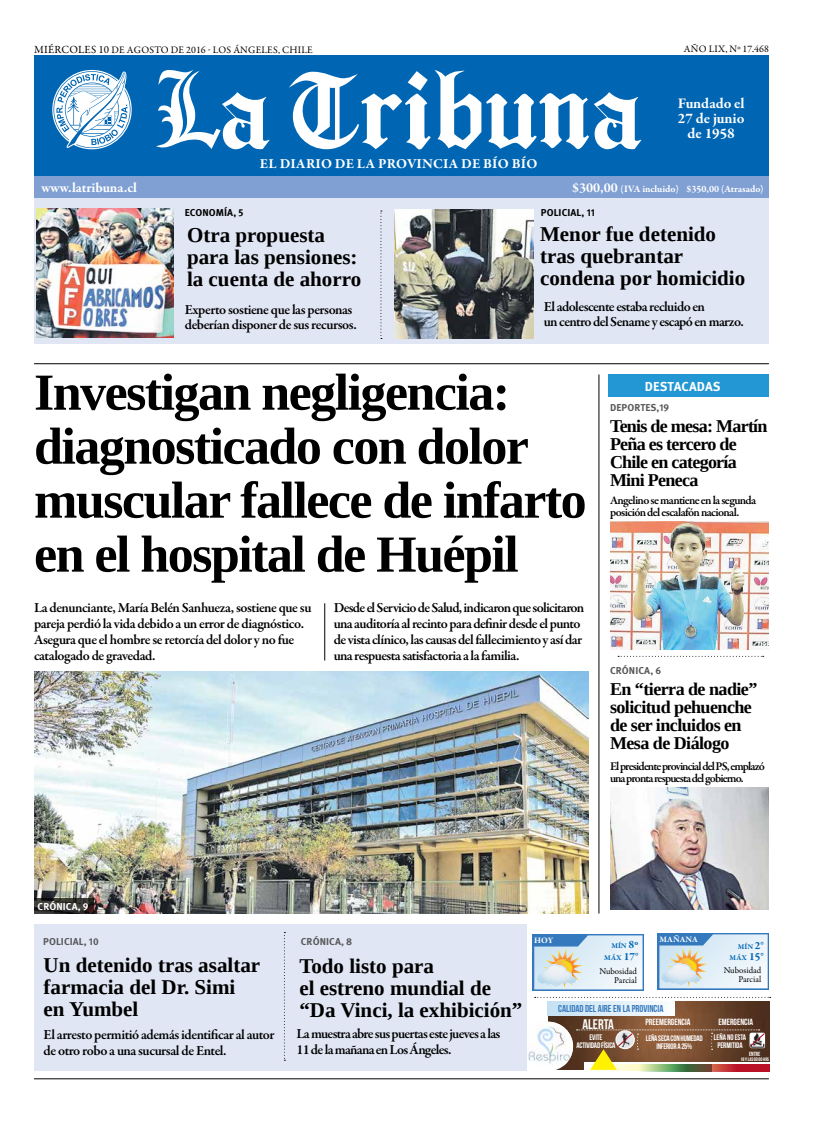
<style>
.page{position:relative;width:820px;height:1134px;background:#fff}
.page>*{position:absolute;margin:0;border:0;box-sizing:border-box;transform-origin:0 0}
.t1{font:700 52px/54px "Liberation Serif";letter-spacing:-.03em;color:#000}
.t2{font:700 21px/22px "Liberation Serif";color:#000}
.t3{font:700 18px/18px "Liberation Serif";letter-spacing:-.03em;color:#000}
.t4{font:700 15px/15px "Garamond Premr Pro";letter-spacing:-.015em;color:#fff;text-align:center}
.t5{font:600 14px/16px "Garamond Premr Pro";letter-spacing:-.04em;color:#000}
.t6{font:700 14px "Garamond Premr Pro";letter-spacing:.01em;color:#fff}
.t7{font:14px "Bebas Neue";color:#fff}
.t8{font:700 13px "Meta Pro";color:#fff}
.t9{font:600 12px/12px "Garamond Premr Pro";letter-spacing:-.07em;color:#000}
.t10{font:600 12px/12px "Garamond Premr Pro";letter-spacing:-.05em;color:#000}
.t11{font:10px "Garamond Premr Pro";letter-spacing:.02em;color:#000}
.t12{font:700 10px "Meta Pro";letter-spacing:.01em;color:#58595b}
.t13{font:10px "Bebas Neue";color:#3479be}
.t14{font:700 10px "Garamond Premr Pro";color:#fff}
.t15{font:700 10px "Meta Pro";letter-spacing:.01em;color:#000}
.t16{font:700 10px "Meta Pro";color:#fff}
.t17{font:9px/9px "Garamond Premr Pro";color:#000;text-align:right}
.t18{font:9px "Bebas Neue";color:#fff}
.t19{font:700 8.5px "Garamond Premr Pro";letter-spacing:.005em;color:#fff}
.t20{font:8px/8px "Bebas Neue";letter-spacing:-.02em;color:#fff;text-align:center}
.t21{font:700 7.5px/11.3px "Garamond Premr Pro";letter-spacing:.005em;color:#0066b3;text-align:right}
.t22{font:6px "Bebas Neue";letter-spacing:-.01em;color:#fff}
.t23{font:5px "Bebas Neue";letter-spacing:-.01em;color:#fff}
.s1{font-size:11px}
.s2{font-size:10px}
.s3{font-size:11.3px}
</style>
<div class="page">
<img style="left:34px;top:671px;width:554px;height:242px">
<div style="left:34px;top:55px;width:734px;height:143px;background:#0066b3"></div>
<div style="left:34px;top:177px;width:734px;height:22px;background:#80a0d3"></div>
<svg style="left:289px;top:70px;width:352px;height:80px"></svg>
<svg style="left:156px;top:70px;width:113px;height:79px"></svg>
<svg style="left:53px;top:71px;width:77px;height:77px"></svg>
<hr style="left:34px;top:363px;width:734px;height:1px;background:#000">
<div style="left:657px;top:933px;width:111px;height:56px;background:#3479be"></div>
<div style="left:532px;top:934px;width:111px;height:56px;background:#3479be"></div>
<svg style="left:534px;top:997px;width:236px;height:1px"></svg>
<div style="left:34px;top:198px;width:734px;height:146px;background:#e1e6f4"></div>
<svg style="left:380px;top:211px;width:2px;height:128px"></svg>
<img style="left:37px;top:208px;width:136px;height:130px">
<img style="left:395px;top:210px;width:138px;height:129px">
<svg style="left:548px;top:1001px;width:221px;height:69px;background:#714c33"></svg>
<div style="left:583px;top:1062px;width:187px;height:9px;background:#fff"></div>
<div style="left:523px;top:1022px;width:50px;height:49px;background:#fff;border-radius:50%"></div>
<img style="left:526px;top:1022px;width:47px;height:43px">
<svg style="left:547px;top:1001px;width:127px;height:14px"></svg>
<svg style="left:638px;top:1070px;width:35px;height:1px"></svg>
<div style="left:673px;top:1064px;width:96px;height:7px;background:#ba1127"></div>
<svg style="left:576px;top:1030px;width:189px;height:40px;background:#8b6848"></svg>
<svg style="left:659px;top:934px;width:108px;height:54px;background:#d0dee6"></svg>
<svg style="left:618px;top:656px;width:145px;height:1px"></svg>
<hr style="left:598px;top:374px;width:1px;height:539px;background:#000">
<div style="left:34px;top:924px;width:492px;height:147px;background:#e1e6f4"></div>
<svg style="left:284px;top:932px;width:1px;height:129px"></svg>
<img style="left:610px;top:522px;width:158px;height:127px">
<img style="left:610px;top:787px;width:158px;height:123px">
<div style="left:608px;top:374px;width:160px;height:22px;background:#2397d4"></div>
<hr style="left:324px;top:603px;width:1px;height:57px;background:#000">
<hr style="left:34px;top:1078px;width:734px;height:1px;background:#000">
<svg style="left:534px;top:935px;width:108px;height:54px;background:#d0dee6"></svg>
<svg style="left:34px;top:898px;width:59px;height:15px"></svg>
<p class="t11" style="left:34px;top:44px;width:280px"><span class="s1">miércoles 10</span> de agosto de 2016 - los ángeles, chile</p>
<p class="t11" style="left:683px;top:43px;width:86px">año lix, nº 17.468</p>
<p class="t6" style="left:260px;top:155px;width:279px">El diario de la provincia de Bío Bío</p>
<p class="t4" style="left:677px;top:96px;width:68px">Fundado el<br>27 de junio de 1958</p>
<p class="t6" style="left:41px;top:179px;width:97px">www.latribuna.cl</p>
<p class="t6" style="left:572px;top:179px;width:59px">$300,00 <span class="s2">(IVA</span></p>
<p class="t14" style="left:642px;top:182px;width:123px">incluido) $350,00 (Atrasado)</p>
<p class="t15" style="left:185px;top:206px;width:60px">ECONOMÍA, 5</p>
<p class="t15" style="left:540px;top:206px;width:56px">POLICIAL, 11</p>
<h2 class="t2" style="left:187px;top:223px;width:176px">Otra propuesta para las pensiones: la cuenta de ahorro</h2>
<p class="t5" style="left:185px;top:302px;width:173px;line-height:15px">Experto sostiene que las personas deberían disponer de sus recursos.</p>
<h2 class="t2" style="left:540px;top:223px;width:206px">Menor fue detenido tras quebrantar condena por homicidio</h2>
<p class="t5" style="left:543px;top:299px;width:201px;line-height:15px">El adolescente estaba recluido en<br>un centro del Sename y escapó en marzo.</p>
<h1 class="t1" style="left:34px;top:364px;width:554px">Investigan negligencia: diagnosticado con dolor muscular fallece de infarto en el hospital de Huépil</h1>
<p class="t5" style="left:34px;top:600px;width:279px">La denunciante, María Belén Sanhueza, sostiene que su pareja perdió la vida debido a un error de diagnóstico.<br>Asegura que el hombre se retorcía del dolor y no fue catalogado de gravedad.</p>
<p class="t5" style="left:333px;top:600px;width:252px">Desde el Servicio de Salud, indicaron que solicitaron una auditoría al recinto para definir desde el punto de vista clínico, las causas del fallecimiento y así dar una respuesta satisfactoria a la familia.</p>
<p class="t8" style="left:644px;top:378px;width:77px">DESTACA DAS</p>
<p class="t12" style="left:609px;top:402px;width:61px">DEPO RTES,19</p>
<p class="t3" style="left:609px;top:417px;width:159px">Tenis de mesa: Martín<br>Peña es tercero de<br>Chile en categoría<br>Mini Peneca</p>
<p class="t10" style="left:609px;top:495px;width:148px">Angelino se mantiene en la segunda posición del escalafón nacional.</p>
<p class="t12" style="left:609px;top:664px;width:53px">CRÓNICA, 6</p>
<p class="t3" style="left:609px;top:679px;width:149px">En “tierra de nadie” solicitud pehuenche de ser incluidos en<br>Mesa de Diálogo</p>
<p class="t9" style="left:609px;top:760px;width:156px">El presidente provincial del PS, emplazó una pronta respuesta del gobierno.</p>
<p class="t16" style="left:37px;top:900px;width:53px">CRÓNICA, 9</p>
<p class="t12" style="left:43px;top:935px;width:6px">POLICIAL</p>
<p class="t12" style="left:84px;top:935px;width:17px">, 10</p>
<h2 class="t2" style="left:44px;top:953px;width:218px">Un detenido tras asaltar farmacia del Dr. Simi en Yumbel</h2>
<p class="t5" style="left:44px;top:1027px;width:232px">El arresto permitió además identificar al autor de otro robo a una sucursal de Entel.</p>
<p class="t12" style="left:301px;top:935px;width:53px">CRÓNICA, 8</p>
<h2 class="t2" style="left:299px;top:954px;width:224px">Todo listo para<br>el estreno mundial de “Da Vinci, la exhibición”</h2>
<p class="t5" style="left:296px;top:1026px;width:205px">La muestra abre sus puertas este jueves a las<br>11 de la mañana en Los Ángeles.</p>
<p class="t19" style="left:534px;top:935px;width:21px">HOY</p>
<p class="t21" style="left:604px;top:940px;width:36px">MÍN <span class="s3">8º<br></span>MÁX <span class="s3">17°</span></p>
<p class="t19" style="left:659px;top:934px;width:28px">MAÑANA</p>
<p class="t21" style="left:729px;top:941px;width:36px">MÍN <span class="s3">2°<br></span>MÁX <span class="s3">15°</span></p>
<p class="t17" style="left:599px;top:967px;width:39px">Nubosidad<br>Parcial</p>
<p class="t17" style="left:591px;top:968px;width:41px">Nublado<br>y chubascos</p>
<p class="t17" style="left:723px;top:966px;width:39px">Nubosidad<br>Parcial</p>
<p class="t13" style="left:558px;top:1003px;width:107px">CALIDAD DEL AIRE EN LA PROVINCIA</p>
<p class="t18" style="left:645px;top:1017px;width:46px">PREEMERGENCIA</p>
<p class="t20" style="left:645px;top:1034px;width:58px">LEÑA SECA CON HUMEDAD<br>INFERIOR A 25%</p>
<p class="t7" style="left:582px;top:1017px;width:33px">ALERTA</p>
<p class="t20" style="left:576px;top:1033px;width:41px">EVITE<br>ACTIVIDAD FÍSICA</p>
<p class="t18" style="left:718px;top:1017px;width:36px">EMERGENCIA</p>
<p class="t20" style="left:713px;top:1033px;width:34px">LEÑA NO ESTA<br>PERMITIDA</p>
<p class="t22" style="left:748px;top:1051px;width:13px">ENTRE</p>
<p class="t23" style="left:740px;top:1057px;width:30px">18 Y LAS 00:00 HRS</p>
</div>
